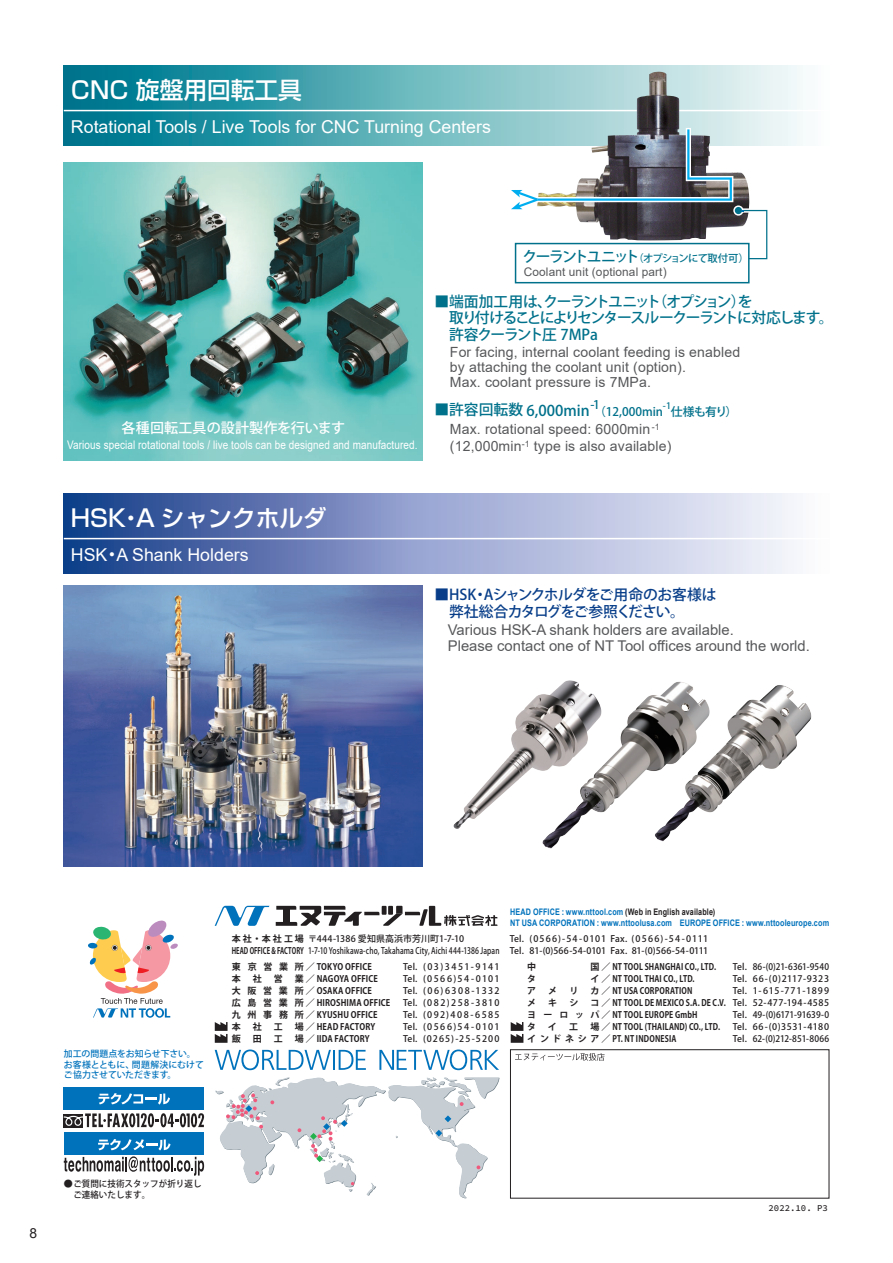
<style>
.page{position:relative;width:893px;height:1263px;background:#fff}
.page>*{position:absolute;margin:0;border:0;box-sizing:border-box;transform-origin:0 0}
.t1{font:500 23.7px "Shin Go Pro";color:#fff}
.t2{font:17.7px "Arial";color:#fff}
.t3{font:14.85px/16.4px "Arial";color:#57585a}
.t4{font:500 14.85px/16.4px "Koz Go Pro";letter-spacing:-.11em;color:#00718b}
.t5{font:500 14.85px/16.4px "Koz Go Pro";letter-spacing:-.05em;color:#083e89}
.t6{font:500 14.85px "Koz Go Pro";color:#00718b}
.t7{font:14.1px/14.9px "Arial";letter-spacing:.01em;color:#57585a}
.t8{font:500 14.1px "Koz Go Pro";letter-spacing:.01em;color:#fff}
.t9{font:13.8px "Arial";color:#231f20}
.t10{font:11.85px "Arial";letter-spacing:.01em;color:#fff;scale:.84 1}
.t11{font:11.85px "Arial";letter-spacing:.01em;color:#57585a}
.t12{font:500 11.85px "Koz Go Pro";color:#00718b}
.t13{font:500 10.35px "Koz Go Pro";letter-spacing:-.06em;color:#00718b}
.t14{font:700 9px/11.9px "Koz Go Pro";letter-spacing:.015em;color:#231f20}
.t15{font:500 9px/11.9px "Koz Go Pro";letter-spacing:.025em;color:#231f20;text-align:right}
.t16{font:700 9px/11.2px "Arial";letter-spacing:.015em;color:#0072bc;scale:.8 1}
.t17{font:500 9px "Koz Go Pro";letter-spacing:.15em;color:#231f20}
.t18{font:500 9px/10.5px "Koz Go Pro";letter-spacing:-.015em;color:#0072bc}
.t19{font:500 9px "Koz Go Pro";letter-spacing:.13em;color:#231f20}
.t20{font:500 9px/10.5px "Koz Go Pro";color:#231f20}
.t21{font:500 9px "Koz Go Pro";letter-spacing:-.01em;color:#231f20}
.t22{font:500 9px "Koz Go Pro";letter-spacing:.005em;color:#231f20}
.t23{font:500 9px "Koz Go Pro";letter-spacing:.05em;color:#231f20}
.t24{font:500 9px "Koz Go Pro";letter-spacing:.11em;color:#231f20}
.t25{font:500 9px "Koz Go Pro";letter-spacing:.08em;color:#231f20}
.t26{font:500 9px "Koz Go Pro";letter-spacing:.165em;color:#231f20}
.t27{font:500 9px "Source Code Pro";color:#231f20}
.t28{font:500 8.85px "Koz Go Pro";color:#00718b}
.s1{font-size:14.85px}
.s2{font-family:"Koz Go Pro";font-weight:500}
.s3{color:#231f20}
.s4{font-weight:700}
.s5{font-weight:500}
</style>
<div class="page">
<svg style="left:64px;top:65px;width:739px;height:80px;background:#54aab5"></svg>
<hr style="left:64px;top:110px;width:765px;height:1px;background:#fff">
<svg style="left:64px;top:493px;width:730px;height:80px;background:#8e9ec9"></svg>
<hr style="left:64px;top:538px;width:765px;height:1px;background:#fff">
<img style="left:536px;top:72px;width:213px;height:54px">
<svg style="left:507px;top:126px;width:263px;height:136px"></svg>
<div style="left:515px;top:243px;width:235px;height:40px;border:2px solid #00718b"></div>
<img style="left:64px;top:586px;width:359px;height:281px">
<img style="left:64px;top:163px;width:359px;height:297px">
<img style="left:453px;top:705px;width:75px;height:124px">
<img style="left:720px;top:685px;width:92px;height:120px">
<img style="left:528px;top:680px;width:192px;height:169px">
<div style="left:510px;top:1049px;width:319px;height:149px;border:1px solid #231f20"></div>
<svg style="left:515px;top:1053px;width:90px;height:8px"></svg>
<svg style="left:215px;top:1049px;width:116px;height:21px"></svg>
<hr style="left:333px;top:1050px;width:2px;height:20px;background:#0072bc">
<svg style="left:339px;top:1050px;width:27px;height:20px"></svg>
<svg style="left:379px;top:1049px;width:120px;height:21px"></svg>
<svg style="left:215px;top:1077px;width:285px;height:122px"></svg>
<svg style="left:276px;top:906px;width:221px;height:20px"></svg>
<svg style="left:215px;top:906px;width:54px;height:20px"></svg>
<svg style="left:215px;top:1022px;width:13px;height:21px"></svg>
<div style="left:64px;top:1087px;width:140px;height:22px;background:#0072bc"></div>
<svg style="left:99px;top:1093px;width:71px;height:11px"></svg>
<svg style="left:64px;top:1113px;width:140px;height:14px"></svg>
<div style="left:64px;top:1133px;width:140px;height:22px;background:#0072bc"></div>
<svg style="left:98px;top:1139px;width:72px;height:11px"></svg>
<svg style="left:64px;top:1156px;width:140px;height:20px"></svg>
<svg style="left:89px;top:920px;width:89px;height:98px"></svg>
<svg style="left:511px;top:1022px;width:12px;height:21px"></svg>
<h1 class="t1" style="left:71px;top:71px;width:232px">CNC 旋盤用回転工具</h1>
<h2 class="t2" style="left:71px;top:114px;width:421px">Rotational Tools / Live Tools for CNC Turning Centers</h2>
<p class="t13" style="left:522px;top:252px;width:228px"><span class="s1">クーラントユニット</span>（オプションにて取付可）</p>
<h3 class="t11" style="left:524px;top:264px;width:144px">Coolant unit (optional part)</h3>
<h3 class="t8" style="left:122px;top:419px;width:225px">各種回転工具の設計製作を行います</h3>
<h3 class="t10" style="left:67px;top:436px;width:419px">Various special rotational tools / live tools can be designed and manufactured.</h3>
<h3 class="t4" style="left:434px;top:294px;width:401px">■端面加工用は、クーラントユニット（オプション）を<br>　取り付けることによりセンタースルークーラントに対応します。　許容クーラント圧 7MPa</h3>
<h3 class="t7" style="left:450px;top:345px;width:292px">For facing, internal coolant feeding is enabled by attaching the coolant unit (option).<br>Max. coolant pressure is 7MPa.</h3>
<h3 class="t7" style="left:450px;top:421px;width:223px;line-height:16.8px">Max. rotational speed: 6000min <sup>-1 </sup>(12,000min<sup>-1</sup> type is also available)</h3>
<h3 class="t6" style="left:434px;top:401px;width:167px">■許容回転数 6,000min<sup>-1</sup></h3>
<h3 class="t12" style="left:594px;top:404px;width:70px">（12,000min</h3>
<p class="t28" style="left:663px;top:400px;width:10px">-1</p>
<h3 class="t12" style="left:671px;top:404px;width:68px">仕様も有り）</h3>
<h1 class="t1" style="left:71px;top:499px;width:257px">HSK・A シャンクホルダ</h1>
<h2 class="t2" style="left:71px;top:542px;width:179px">HSK<span class="s2">・</span>A Shank Holders</h2>
<h3 class="t5" style="left:434px;top:587px;width:284px">■HSK・Aシャンクホルダをご用命のお客様は　弊社総合カタログをご参照ください。</h3>
<h3 class="t3" style="left:448px;top:622px;width:364px">Various HSK-A shank holders are available.<br>Please contact one of NT Tool offices around the world.</h3>
<p class="t18" style="left:64px;top:1049px;width:142px">加工の問題点をお知らせ下さい。お客様とともに、問題解決にむけてご協力させていただきます。</p>
<p class="t16" style="left:510px;top:906px;width:400px">HEAD OFFICE : www.nttool.com <span class="s3">(Web in English available)<br></span>NT USA CORPORATION : www.nttoolusa.com EUROPE OFFICE : www.nttooleurope.com</p>
<p class="t15" style="left:232px;top:933px;width:234px"><span class="s4">本社・本社工場</span>〒444-1386 愛知県高浜市芳川町1-7-10</p>
<p class="t15" style="left:232px;top:933px;width:478px">Tel. (0566)-54-0101 Fax. (0566)-54-0111<br><span class="s4">HEAD OFFICE &amp; FACTORY</span> 1-7-10 Yoshikawa-cho, Takahama City, Aichi 444-1386 Japan Tel. 81-(0)566-54-0101 Fax. 81-(0)566-54-0111</p>
<p class="t14" style="left:232px;top:961px;width:142px">東 京 営 業 所／ TOKYO OFFICE</p>
<p class="t17" style="left:403px;top:961px;width:98px">Tel. (03)3451-9141</p>
<p class="t14" style="left:232px;top:973px;width:10px">本</p>
<p class="t14" style="left:253px;top:973px;width:10px">社</p>
<p class="t14" style="left:274px;top:973px;width:10px">営</p>
<p class="t14" style="left:295px;top:973px;width:84px">業／ NAGOYA OFFICE</p>
<p class="t19" style="left:403px;top:973px;width:98px">Tel. (0566)54-0101</p>
<p class="t14" style="left:232px;top:985px;width:142px">大 阪 営 業 所／ OSAKA OFFICE</p>
<p class="t17" style="left:403px;top:985px;width:98px">Tel. (06)6308-1332</p>
<p class="t14" style="left:232px;top:997px;width:160px">広 島 営 業 所／ HIROSHIMA OFFICE</p>
<p class="t26" style="left:403px;top:997px;width:98px">Tel. (082)258-3810</p>
<p class="t14" style="left:232px;top:1009px;width:147px">九 州 事 務 所／ KYUSHU OFFICE</p>
<p class="t17" style="left:403px;top:1009px;width:98px">Tel. (092)408-6585</p>
<p class="t14" style="left:232px;top:1021px;width:10px">本</p>
<p class="t14" style="left:253px;top:1021px;width:10px">社</p>
<p class="t14" style="left:274px;top:1021px;width:10px">工</p>
<p class="t14" style="left:295px;top:1021px;width:82px">場／ HEAD FACTORY</p>
<p class="t19" style="left:403px;top:1021px;width:98px">Tel. (0566)54-0101</p>
<p class="t14" style="left:232px;top:1033px;width:10px">飯</p>
<p class="t14" style="left:253px;top:1033px;width:10px">田</p>
<p class="t14" style="left:274px;top:1033px;width:10px">工</p>
<p class="t14" style="left:295px;top:1033px;width:76px">場／ IIDA FACTORY</p>
<p class="t24" style="left:403px;top:1033px;width:98px">Tel. (0265)-25-5200</p>
<p class="t14" style="left:527px;top:961px;width:10px">中</p>
<p class="t14" style="left:591px;top:961px;width:127px">国／ NT TOOL SHANGHAI CO., LTD.</p>
<p class="t15" style="left:733px;top:961px;width:98px">Tel. 86-(0)21-6361-9540</p>
<p class="t14" style="left:527px;top:973px;width:10px">タ</p>
<p class="t14" style="left:591px;top:973px;width:106px">イ／ NT TOOL THAI CO., LTD.</p>
<p class="t23" style="left:733px;top:973px;width:98px">Tel. 66-(0)2117-9323</p>
<p class="t14" style="left:527px;top:985px;width:10px">ア</p>
<p class="t14" style="left:548px;top:985px;width:10px">メ</p>
<p class="t14" style="left:569px;top:985px;width:10px">リ</p>
<p class="t14" style="left:591px;top:985px;width:103px">カ／ NT USA CORPORATION</p>
<p class="t25" style="left:733px;top:985px;width:98px">Tel. 1-615-771-1899</p>
<p class="t14" style="left:527px;top:997px;width:10px">メ</p>
<p class="t14" style="left:548px;top:997px;width:10px">キ</p>
<p class="t14" style="left:569px;top:997px;width:10px">シ</p>
<p class="t14" style="left:527px;top:997px;width:303px;text-indent:63px">コ／ NT TOOL DE MEXICO S.A. DE C.V. <span class="s5">Tel. 52-477-194-4585</span>ヨ ー ロ ッ パ／ NT TOOL EUROPE GmbH</p>
<p class="t21" style="left:733px;top:1009px;width:98px">Tel. 49-(0)6171-91639-0</p>
<p class="t14" style="left:527px;top:1021px;width:10px">タ</p>
<p class="t14" style="left:548px;top:1021px;width:10px">イ</p>
<p class="t14" style="left:569px;top:1021px;width:10px">工</p>
<p class="t14" style="left:591px;top:1021px;width:131px">場／ NT TOOL (THAILAND) CO., LTD.</p>
<p class="t15" style="left:733px;top:1021px;width:98px">Tel. 66-(0)3531-4180</p>
<p class="t14" style="left:527px;top:1033px;width:151px">インドネシア／ PT. NT INDONESIA</p>
<p class="t22" style="left:733px;top:1033px;width:98px">Tel. 62-(0)212-851-8066</p>
<h3 class="t9" style="left:30px;top:1223px;width:9px">8</h3>
<p class="t20" style="left:73px;top:1179px;width:130px;text-indent:-9px">●ご質問に技術スタッフが折り返しご連絡いたします。</p>
<p class="t27" style="left:768px;top:1201px;width:61px">2022.10. P3</p>
</div>
